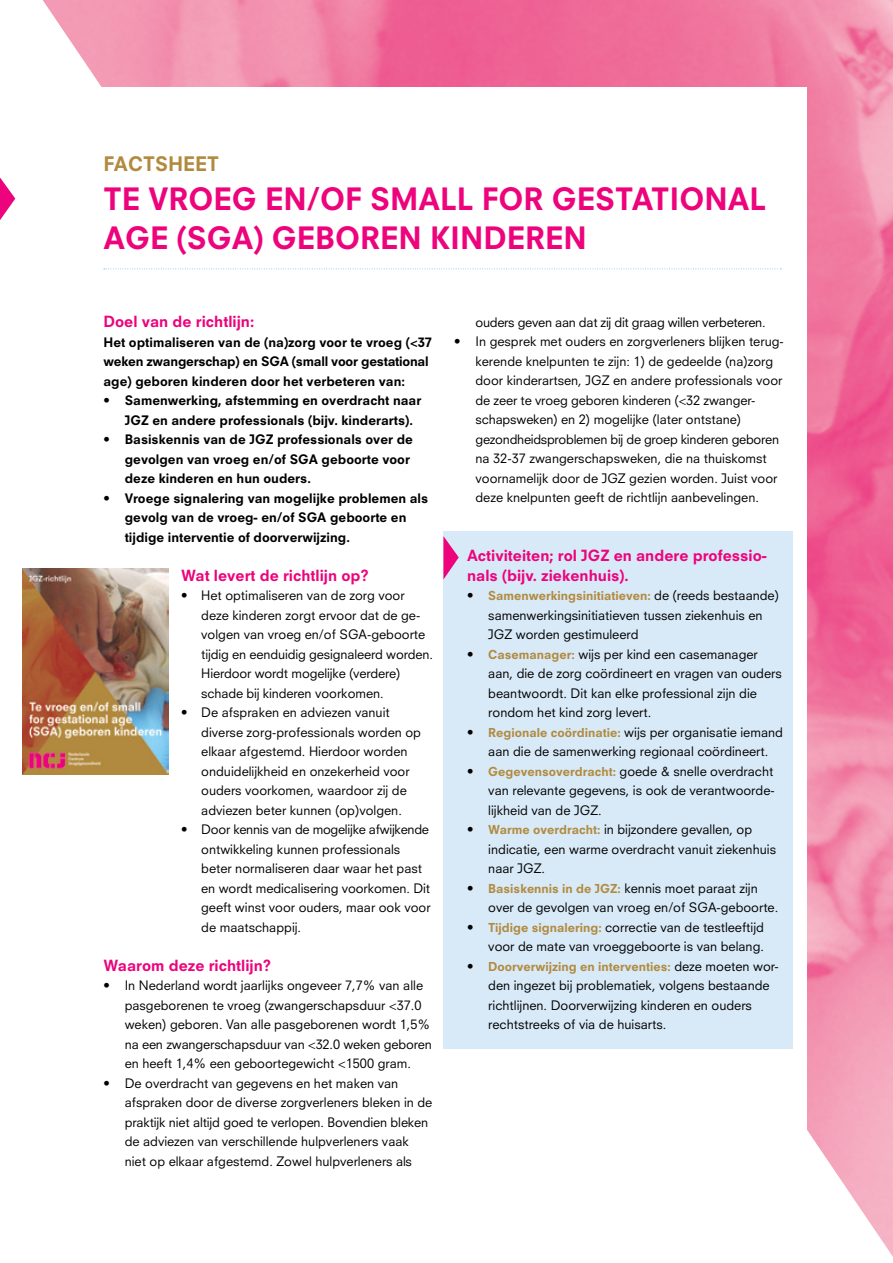
<style>
.page{position:relative;width:893px;height:1263px;background:#fff}
.page>*{position:absolute;margin:0;border:0;box-sizing:border-box;transform-origin:0 0}
.t1{font:800 30px/39px "Neuzeit S";color:#ed037c}
.t2{font:800 19.5px "Neuzeit S";color:#b18a3e}
.t3{font:800 15px/19.5px "Neuzeit S";color:#ed037c}
.t4{font:12.75px/19.5px "Neuzeit S";color:#000}
.t5{font:800 12.75px/19.5px "Neuzeit S";color:#000}
.t6{font:12.75px "Neuzeit S";letter-spacing:-.02em;color:#000}
.t7{font:800 12px "Neuzeit S";color:#b18a3e}
.s1{font-weight:400;font-size:12.75px;color:#000}
.s2{font-weight:800;font-size:12px;color:#b18a3e}
</style>
<div class="page">
<img style="left:43px;top:0;width:850px;height:1257px">
<div style="left:96px;top:87px;width:710px;height:1098px;background:#fff"></div>
<svg style="left:104px;top:269px;width:677px;height:1px"></svg>
<svg style="left:0;top:177px;width:15px;height:43px"></svg>
<div style="left:444px;top:531px;width:349px;height:518px;background:#d8e9f7"></div>
<svg style="left:443px;top:536px;width:16px;height:43px"></svg>
<img style="left:23px;top:569px;width:145px;height:205px">
<h2 class="t2" style="left:103px;top:152px;width:117px">Factsheet</h2>
<h1 class="t1" style="left:103px;top:179px;width:664px">Te vroeg en/of small for gestational age (SGA</h1>
<h1 class="t1" style="left:253px;top:218px;width:335px">) geboren kinderen</h1>
<p class="t3" style="left:103px;top:312px;width:152px">Doel van de richtlijn:</p>
<p class="t5" style="left:103px;top:332px;width:330px">H et optimaliseren van de (na)zorg voor te vroeg (&lt;37 weken zwangerschap) en SGA</p>
<p class="t5" style="left:103px;top:351px;width:327px;text-indent:188px">(small voor gestational age) geboren kinderen door het verbeteren van:</p>
<p class="t5" style="left:125px;top:390px;width:298px;text-indent:-21px">• Samenwerking, afstemming en overdracht naar<br>JGZ en andere professionals (bijv. kinderarts).</p>
<p class="t5" style="left:125px;top:429px;width:290px;text-indent:-21px">• Basiskennis van de JGZ professionals over de gevolgen van vroeg en/of SGA geboorte voor deze kinderen en hun ouders.</p>
<p class="t5" style="left:125px;top:488px;width:305px;text-indent:-21px">• Vroege signalering van mogelijke problemen als gevolg van de vroeg- en/of SGA geboorte en tijdige interventie of doorverwijzing.</p>
<p class="t3" style="left:181px;top:565px;width:189px">Wat levert de richtlijn op?</p>
<p class="t4" style="left:201px;top:585px;width:233px;text-indent:-20px">• Het optimaliseren van de zorg voor deze kinderen zorgt ervoor dat de ge&shy;volgen van vroeg en/of SGA-geboorte tijdig en eenduidig gesignaleerd worden.<br>Hierdoor wordt mogelijke (verdere) schade bij kinderen voorkomen.</p>
<p class="t4" style="left:201px;top:702px;width:221px;text-indent:-20px">• De afspraken en adviezen vanuit diverse zorg-professionals worden op elkaar afgestemd. Hierdoor worden onduidelijkheid en onzekerheid voor ouders voorkomen, waardoor zij de adviezen beter kunnen (op)volgen.</p>
<p class="t4" style="left:201px;top:819px;width:231px;text-indent:-20px">• Door kennis van de mogelijke afwijkende ontwikkeling kunnen professionals beter normaliseren daar waar het past en wordt medicalisering voorkomen. Dit geeft winst voor ouders, maar ook voor de maatschappij.</p>
<p class="t3" style="left:103px;top:955px;width:169px">Waarom deze richtlijn?</p>
<p class="t4" style="left:125px;top:975px;width:309px;text-indent:-21px">• In Nederland wordt jaarlijks ongeveer 7,7% van alle pasgeborenen te vroeg (zwangerschapsduur &lt;37.0 weken) geboren. Van alle pasgeborenen wordt 1,5% na een zwangerschapsduur van &lt;32.0 weken geboren en heeft 1,4% een geboortegewicht &lt;1500 gram.</p>
<p class="t4" style="left:125px;top:1073px;width:309px;text-indent:-21px">• De overdracht van gegevens en het maken van afspraken door de diverse zorgverleners bleken in de praktijk niet altijd goed te verlopen. Bovendien bleken de adviezen van verschillende hulpverleners vaak niet op elkaar afgestemd. Zowel hulpverleners als</p>
<p class="t6" style="left:476px;top:314px;width:292px">ouders geven aan dat zij dit graag willen verbeteren.</p>
<p class="t4" style="left:475px;top:332px;width:310px;text-indent:-21px">• In gesprek met ouders en zorgverleners blijken terug&shy;kerende knelpunten te zijn: 1) de gedeelde (na)zorg door kinderartsen, JGZ en andere professionals voor de zeer te vroeg geboren kinderen (&lt;32 zwanger&shy;schapsweken) en 2) mogelijke (later ontstane) gezondheidsproblemen bij de groep kinderen geboren na 32-37 zwangerschapsweken, die na thuiskomst voornamelijk door de JGZ gezien worden. Juist voor deze knelpunten geeft de richtlijn aanbevelingen.</p>
<p class="t3" style="left:467px;top:546px;width:301px">Activiteiten; rol JGZ en andere professio&shy;nals (bijv. ziekenhuis).</p>
<p class="t7" style="left:467px;top:588px;width:313px"><span class="s1">•</span> Samenwerkingsinitiatieven: <span class="s1">de (reeds bestaande)</span></p>
<p class="t4" style="left:488px;top:605px;width:276px">samenwerkingsinitiatieven tussen ziekenhuis en<br>JGZ worden gestimuleerd</p>
<p class="t4" style="left:488px;top:644px;width:295px;text-indent:-21px">• <span class="s2">Casemanager:</span> wijs per kind een casemanager aan, die de zorg coördineert en vragen van ouders beantwoordt. Dit kan elke professional zijn die rondom het kind zorg levert.</p>
<p class="t4" style="left:467px;top:722px;width:317px;text-align:center">• <span class="s2">Regionale coördinatie:</span> wijs per organisatie iemand aan die de samenwerking regionaal coördineert.</p>
<p class="t4" style="left:488px;top:761px;width:288px;text-align:justify;text-indent:-21px">• <span class="s2">Gegevensoverdracht:</span> goede &amp; snelle overdracht van relevante gegevens, is ook de verantwoorde&shy;lijkheid van de JGZ.</p>
<p class="t4" style="left:488px;top:819px;width:289px;text-indent:-21px">• <span class="s2">Warme overdracht:</span> in bijzondere gevallen, op indicatie, een warme overdracht vanuit ziekenhuis naar JGZ.</p>
<p class="t4" style="left:488px;top:878px;width:291px;text-indent:-21px">• <span class="s2">Basiskennis in de JGZ:</span> kennis moet paraat zijn over de gevolgen van vroeg en/of SGA-geboorte.</p>
<p class="t4" style="left:467px;top:917px;width:298px;text-align:right">• <span class="s2">Tijdige signalering:</span> correctie van de testleeftijd voor de mate van vroeggeboorte is van belang.</p>
<p class="t7" style="left:467px;top:959px;width:313px"><span class="s1">•</span> Doorverwijzing en interventies: <span class="s1">deze moeten wor-</span></p>
<p class="t4" style="left:488px;top:975px;width:283px">den ingezet bij problematiek, volgens bestaande richtlijnen. Doorverwijzing kinderen en ouders rechtstreeks of via de huisarts.</p>
</div>
